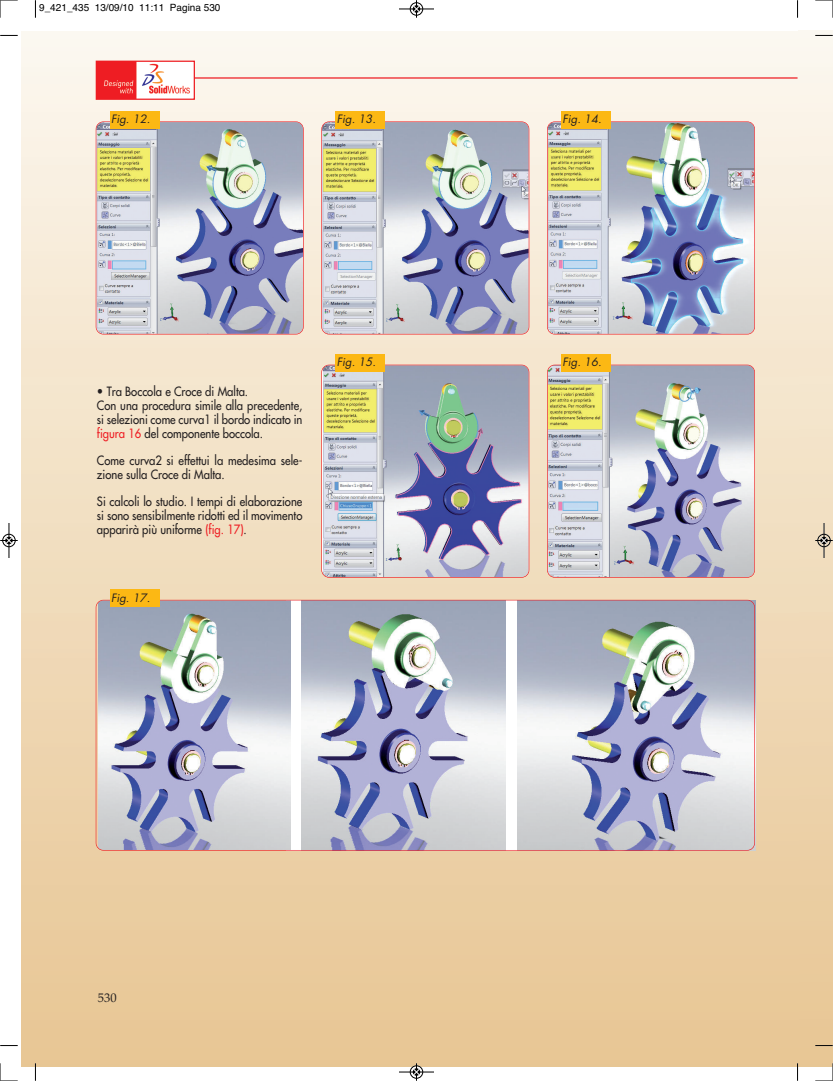
<style>
.page{position:relative;width:833px;height:1081px;background:#fff}
.page>*{position:absolute;margin:0;border:0;box-sizing:border-box;transform-origin:0 0}
.t1{font:12.5px/13.8px "Futura";color:#231f20;scale:.9 1}
.t2{font:12.5px "Palatino";color:#231f20}
.t3{font:italic 11.25px "Futura";color:#231f20}
.t4{font:10px "Helvetica";color:#000}
.s1{color:#ee1d23}
</style>
<div class="page">
<div style="left:798px;top:31px;width:35px;height:1035px;background:linear-gradient(to bottom,#fbf7ee,#e7c592)"></div>
<div style="left:21px;top:32px;width:777px;height:1035px;background:linear-gradient(to bottom,#fbf6ed,#e7c593)"></div>
<hr style="left:194px;top:77px;width:603px;height:2px;background:#ee1d23">
<img style="left:98px;top:63px;width:95px;height:35px">
<div style="left:96px;top:61px;width:99px;height:39px;border:1px solid #ee1d23"></div>
<img style="left:517px;top:600px;width:238px;height:250px">
<img style="left:96px;top:122px;width:207px;height:212px;border-radius:7px">
<div style="left:96px;top:121px;width:208px;height:213px;border:1px solid #ee1d23;border-radius:8px"></div>
<div style="left:110px;top:111px;width:49px;height:18px;background:#fcb814"></div>
<img style="left:322px;top:122px;width:207px;height:212px;border-radius:7px">
<div style="left:321px;top:121px;width:208px;height:213px;border:1px solid #ee1d23;border-radius:8px"></div>
<div style="left:335px;top:111px;width:50px;height:18px;background:#fcb814"></div>
<img style="left:548px;top:122px;width:206px;height:212px;border-radius:7px">
<div style="left:547px;top:121px;width:208px;height:213px;border:1px solid #ee1d23;border-radius:8px"></div>
<div style="left:561px;top:111px;width:50px;height:18px;background:#fcb814"></div>
<img style="left:323px;top:365px;width:206px;height:212px">
<div style="left:321px;top:365px;width:208px;height:213px;border:1px solid #ee1d23;border-radius:8px"></div>
<div style="left:335px;top:354px;width:50px;height:18px;background:#fcb814"></div>
<img style="left:547px;top:365px;width:207px;height:212px;border-radius:7px">
<div style="left:547px;top:365px;width:208px;height:213px;border:1px solid #ee1d23;border-radius:8px"></div>
<div style="left:561px;top:354px;width:50px;height:18px;background:#fcb814"></div>
<div style="left:286px;top:600px;width:229px;height:250px;background:#fff"></div>
<img style="left:301px;top:602px;width:204px;height:246px">
<img style="left:99px;top:600px;width:191px;height:248px">
<div style="left:96px;top:600px;width:659px;height:250px;border:1px solid #ee1d23;border-radius:8px"></div>
<div style="left:110px;top:589px;width:49px;height:18px;background:#fcb814"></div>
<svg style="left:35px;top:0;width:1px;height:18px"></svg>
<svg style="left:0;top:35px;width:18px;height:1px"></svg>
<svg style="left:797px;top:0;width:1px;height:18px"></svg>
<svg style="left:815px;top:35px;width:17px;height:1px"></svg>
<svg style="left:35px;top:1063px;width:1px;height:17px"></svg>
<svg style="left:0;top:1045px;width:18px;height:1px"></svg>
<svg style="left:797px;top:1063px;width:1px;height:17px"></svg>
<svg style="left:815px;top:1045px;width:17px;height:1px"></svg>
<svg style="left:0;top:0;width:18px;height:18px"></svg>
<svg style="left:815px;top:0;width:18px;height:18px"></svg>
<svg style="left:0;top:1063px;width:18px;height:18px"></svg>
<svg style="left:815px;top:1063px;width:18px;height:18px"></svg>
<div style="left:410px;top:2px;width:13px;height:14px;border:1px solid #fff;border-radius:50%"></div>
<hr style="left:399px;top:9px;width:35px;height:1px;background:#000">
<div style="left:410px;top:3px;width:13px;height:12px;border:1px solid #000;border-radius:50%"></div>
<svg style="left:413px;top:0;width:7px;height:18px"></svg>
<hr style="left:399px;top:1072px;width:35px;height:1px;background:#000">
<div style="left:410px;top:1065px;width:13px;height:13px;border:1px solid #000;border-radius:50%"></div>
<svg style="left:413px;top:1063px;width:7px;height:17px"></svg>
<div style="left:2px;top:534px;width:14px;height:13px;border:1px solid #fff;border-radius:50%"></div>
<hr style="left:9px;top:523px;width:1px;height:35px;background:#000">
<div style="left:3px;top:534px;width:12px;height:13px;border:1px solid #000;border-radius:50%"></div>
<svg style="left:0;top:537px;width:18px;height:7px"></svg>
<hr style="left:823px;top:523px;width:1px;height:35px;background:#000">
<div style="left:817px;top:534px;width:13px;height:13px;border:1px solid #000;border-radius:50%"></div>
<svg style="left:815px;top:537px;width:17px;height:7px"></svg>
<p class="t4" style="left:39px;top:2px;width:183px">9_421_435 13/09/10 11:11 Pagina 530</p>
<p class="t3" style="left:111px;top:114px;width:43px">Fig. 12.</p>
<p class="t3" style="left:337px;top:114px;width:43px">Fig. 13.</p>
<p class="t3" style="left:562px;top:114px;width:43px">Fig. 14.</p>
<p class="t1" style="left:97px;top:386px;width:230px">• Tra Boccola e Croce di Malta.<br>Con una procedura simile alla precedente, si selezioni come curva1 il bordo indicato in <span class="s1">figura 16</span> del componente boccola.</p>
<p class="t1" style="left:97px;top:454px;width:230px">Come curva2 si effettui la medesima sele&shy;zione sulla Croce di Malta.</p>
<p class="t1" style="left:97px;top:496px;width:230px;text-align:justify">Si calcoli lo studio. I tempi di elaborazione si sono sensibilmente ridotti ed il movimento apparirà più uniforme <span class="s1">(fig. 17)</span>.</p>
<p class="t3" style="left:111px;top:592px;width:43px">Fig. 17.</p>
<p class="t3" style="left:337px;top:357px;width:43px">Fig. 15.</p>
<p class="t3" style="left:562px;top:357px;width:43px">Fig. 16.</p>
<p class="t2" style="left:98px;top:993px;width:20px">530</p>
</div>
